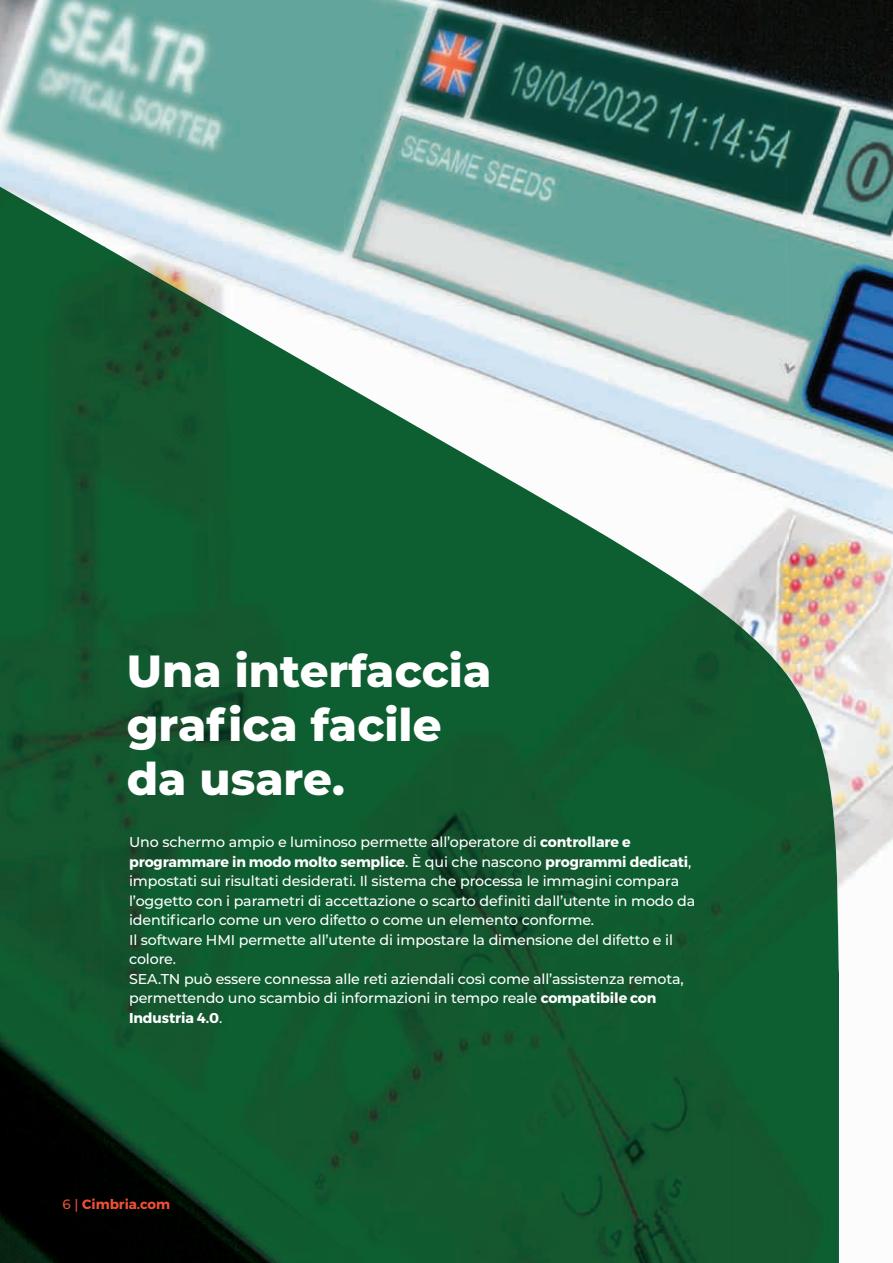
<style>
.page{position:relative;width:893px;height:1263px;background:#fff}
.page>*{position:absolute;margin:0;border:0;box-sizing:border-box;transform-origin:0 0}
.t1{font:800 45px/54px "Montserrat";color:#fff}
.t2{font:500 14.25px/19.5px "Montserrat";letter-spacing:-.01em;color:#fff}
.t3{font:700 13.5px "Montserrat";color:#ef5032}
.s1{font-weight:700}
.s2{font-weight:500}
</style>
<div class="page">
<img style="left:0;top:0;width:788px;height:262px">
<img style="left:788px;top:0;width:105px;height:887px">
<img style="left:210px;top:262px;width:579px;height:53px">
<img style="left:322px;top:315px;width:467px;height:53px">
<img style="left:461px;top:368px;width:328px;height:52px">
<img style="left:592px;top:420px;width:197px;height:53px">
<img style="left:733px;top:473px;width:56px;height:53px">
<img style="left:716px;top:526px;width:73px;height:52px">
<img style="left:709px;top:578px;width:80px;height:53px">
<img style="left:787px;top:631px;width:2px;height:43px">
<img style="left:0;top:187px;width:105px;height:1076px">
<img style="left:104px;top:246px;width:106px;height:1017px">
<img style="left:209px;top:307px;width:106px;height:956px">
<img style="left:314px;top:367px;width:106px;height:896px">
<img style="left:419px;top:428px;width:53px;height:835px">
<img style="left:471px;top:458px;width:105px;height:805px">
<img style="left:576px;top:518px;width:105px;height:745px">
<div style="left:681px;top:583px;width:54px;height:680px;background:#13592f"></div>
<div style="left:734px;top:621px;width:53px;height:642px;background:#0f5b2f"></div>
<img style="left:786px;top:674px;width:53px;height:589px">
<svg style="left:824px;top:1247px;width:1px;height:16px"></svg>
<h1 class="t1" style="left:127px;top:642px;width:366px">Una interfaccia grafica facile da usare.</h1>
<p class="t2" style="left:129px;top:832px;width:568px">Uno schermo ampio e luminoso permette all’operatore di <span class="s1">controllare e programmare in modo molto semplice</span>. È qui che nascono <span class="s1">programmi dedicati</span>, impostati sui risultati desiderati. Il sistema che processa le immagini compara l’oggetto con i parametri di accettazione o scarto definiti dall’utente in modo da identificarlo come un vero difetto o come un elemento conforme.<br>Il software HMI permette all’utente di impostare la dimensione del difetto e il colore.<br>SEA.TN può essere connessa alle reti aziendali così come all’assistenza remota, permettendo uno scambio di informazioni in tempo reale <span class="s1">compatibile con Industria 4.0</span>.</p>
<p class="t3" style="left:63px;top:1196px;width:109px"><span class="s2">6 |</span> Cimbria.com</p>
</div>
